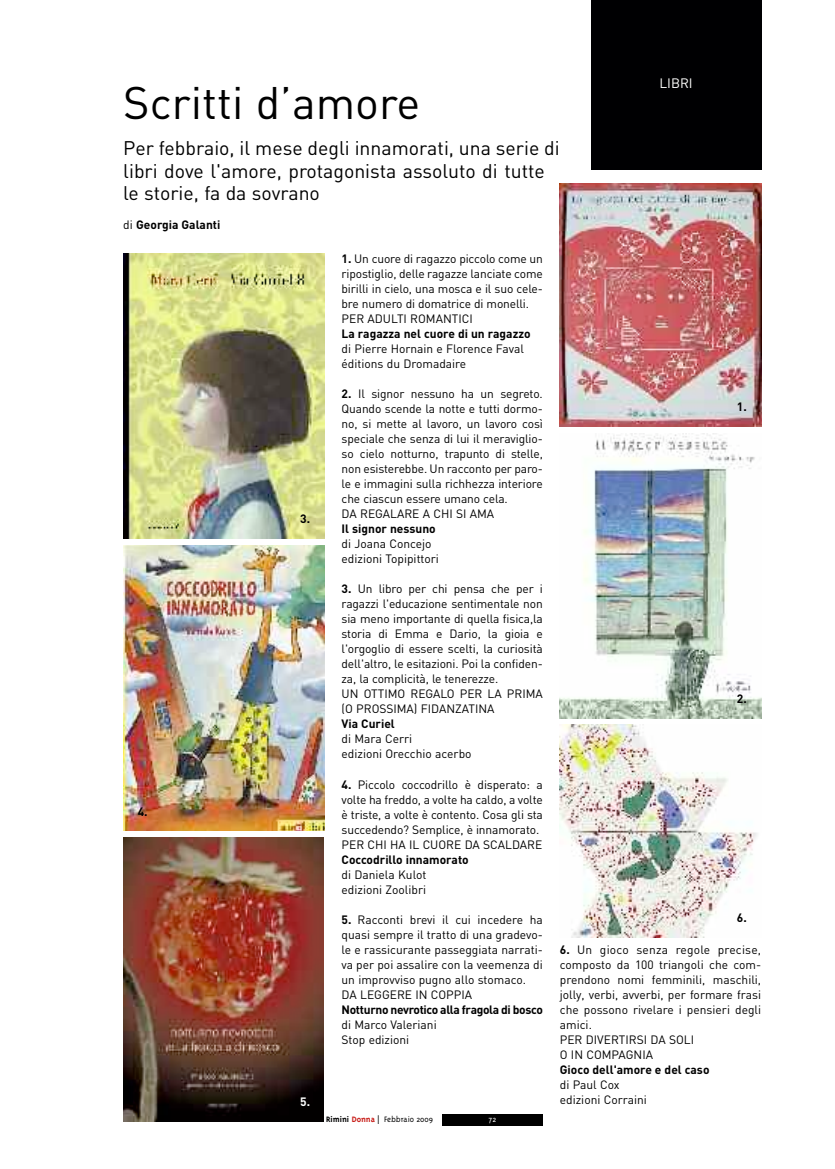
<style>
.page{position:relative;width:835px;height:1169px;background:#fff}
.page>*{position:absolute;margin:0;border:0;box-sizing:border-box;transform-origin:0 0}
.t1{font:45px "DIN";color:#000}
.t2{font:19.5px/22.5px "DIN";color:#000}
.t3{font:13.5px "DIN";color:#fff}
.t4{font:12px/15px "DIN";letter-spacing:-.01em;color:#000}
.t5{font:700 12px "DIN";color:#000}
.t6{font:700 12px "DIN";letter-spacing:-.025em;color:#000}
.t7{font:700 12px "DIN";color:#fff}
.t8{font:300 9px "Triplex";color:#000}
.t9{font:300 9px "Triplex";color:#fff}
.s1{font-weight:400}
.s2{font-weight:700}
.s3{font-weight:700;color:#c81d18}
</style>
<div class="page">
<div style="left:442px;top:1113px;width:101px;height:12px;background:#000"></div>
<div style="left:591px;top:0;width:170px;height:169px;background:#000002"></div>
<img style="left:560px;top:183px;width:201px;height:243px">
<img style="left:560px;top:433px;width:201px;height:285px">
<img style="left:123px;top:253px;width:202px;height:285px">
<img style="left:123px;top:545px;width:202px;height:285px">
<img style="left:560px;top:725px;width:197px;height:212px">
<img style="left:123px;top:837px;width:201px;height:284px">
<h1 class="t1" style="left:123px;top:75px;width:299px">Scritti d’amore</h1>
<h2 class="t2" style="left:123px;top:137px;width:438px">Per febbraio, il mese degli innamorati, una serie di libri dove l'amore, protagonista assoluto di tutte le storie, fa da sovrano</h2>
<p class="t5" style="left:123px;top:217px;width:99px"><span class="s1">di</span> Georgia Galanti</p>
<p class="t3" style="left:659px;top:74px;width:35px">LIBRI</p>
<p class="t5" style="left:138px;top:803px;width:11px">4.</p>
<p class="t5" style="left:300px;top:511px;width:11px">3.</p>
<p class="t7" style="left:300px;top:1094px;width:11px">5.</p>
<p class="t4" style="left:342px;top:251px;width:203px"><span class="s2">1.</span> Un cuore di ragazzo piccolo come un ripostiglio, delle ragazze lanciate come birilli in cielo, una mosca e il suo cele&shy;bre numero di domatrice di monelli.<br>PER ADULTI ROMANTICI</p>
<p class="t5" style="left:342px;top:326px;width:191px">La ragazza nel cuore di un ragazzo</p>
<p class="t4" style="left:342px;top:341px;width:184px">di Pierre Hornain e Florence Faval éditions du Dromadaire</p>
<p class="t4" style="left:342px;top:386px;width:203px"><span class="s2">2.</span> Il signor nessuno ha un segreto.<br>Quando scende la notte e tutti dormo&shy;no, si mette al lavoro, un lavoro così speciale che senza di lui il meraviglio&shy;so cielo notturno, trapunto di stelle, non esisterebbe. Un racconto per paro&shy;le e immagini sulla richhezza interiore che ciascun essere umano cela.<br>DA REGALARE A CHI SI AMA</p>
<p class="t5" style="left:342px;top:521px;width:96px">Il signor nessuno</p>
<p class="t4" style="left:342px;top:536px;width:99px">di Joana Concejo edizioni Topipittori</p>
<p class="t4" style="left:342px;top:581px;width:203px"><span class="s2">3.</span> Un libro per chi pensa che per i ragazzi l'educazione sentimentale non sia meno importante di quella fisica,la storia di Emma e Dario, la gioia e l'orgoglio di essere scelti, la curiosità dell'altro, le esitazioni. Poi la confiden&shy;za, la complicità, le tenerezze.<br>UN OTTIMO REGALO PER LA PRIMA (O PROSSIMA) FIDANZATINA</p>
<p class="t5" style="left:342px;top:716px;width:55px">Via Curiel</p>
<p class="t4" style="left:342px;top:731px;width:132px">di Mara Cerri<br>edizioni Orecchio acerbo</p>
<p class="t4" style="left:342px;top:776px;width:203px"><span class="s2">4.</span> Piccolo coccodrillo è disperato: a volte ha freddo, a volte ha caldo, a volte è triste, a volte è contento. Cosa gli sta succedendo? Semplice, è innamorato.<br>PER CHI HA IL CUORE DA SCALDARE</p>
<p class="t5" style="left:342px;top:851px;width:129px">Coccodrillo innamorato</p>
<p class="t4" style="left:342px;top:866px;width:86px">di Daniela Kulot edizioni Zoolibri</p>
<p class="t4" style="left:342px;top:911px;width:203px"><span class="s2">5.</span> Racconti brevi il cui incedere ha quasi sempre il tratto di una gradevo&shy;le e rassicurante passeggiata narrati&shy;va per poi assalire con la veemenza di un improvviso pugno allo stomaco.<br>DA LEGGERE IN COPPIA</p>
<p class="t6" style="left:342px;top:1001px;width:203px">Notturno nevrotico alla fragola di bosco</p>
<p class="t4" style="left:342px;top:1016px;width:97px">di Marco Valeriani<br>Stop edizioni</p>
<p class="t8" style="left:326px;top:1113px;width:108px"><span class="s2">Rimini</span> <span class="s3">Donna</span> | Febbraio 2009</p>
<p class="t9" style="left:489px;top:1114px;width:9px">72</p>
<p class="t5" style="left:737px;top:398px;width:11px">1.</p>
<p class="t5" style="left:737px;top:691px;width:11px">2.</p>
<p class="t5" style="left:737px;top:909px;width:11px">6.</p>
<p class="t4" style="left:560px;top:942px;width:203px"><span class="s2">6.</span> Un gioco senza regole precise, composto da 100 triangoli che com&shy;prendono nomi femminili, maschili, jolly, verbi, avverbi, per formare frasi che possono rivelare i pensieri degli amici.<br>PER DIVERTIRSI DA SOLI<br>O IN COMPAGNIA</p>
<p class="t5" style="left:560px;top:1062px;width:151px">Gioco dell'amore e del caso</p>
<p class="t4" style="left:560px;top:1077px;width:89px">di Paul Cox edizioni Corraini</p>
</div>
